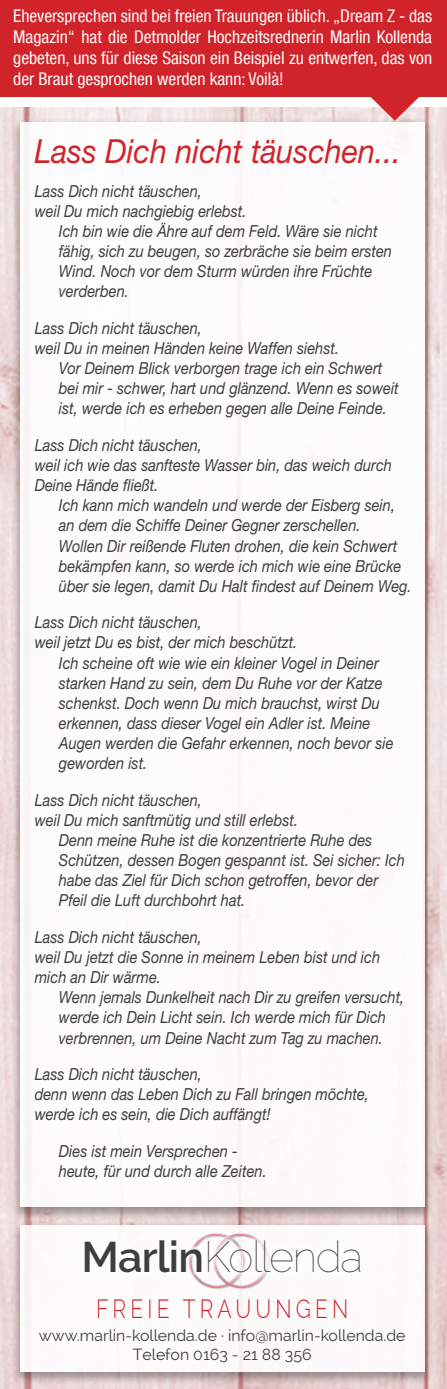
<style>
.page{position:relative;width:447px;height:1389px;background:#fff}
.page>*{position:absolute;margin:0;border:0;box-sizing:border-box;transform-origin:0 0}
.t1{font:100 43.05px "Raleway";letter-spacing:-.03em;color:#3e3e3f}
.t2{font:italic 33.25px "Helvetica Neue LT Std";color:#d1232a;scale:.92 1}
.t3{font:300 25.72px "Raleway";letter-spacing:.2em;color:#d1232a;scale:.81 1}
.t4{font:condensed 17.5px/21px "Helvetica Neue LT Com";color:#fff;text-align:justify}
.t5{font:italic 16.62px/20.1px "Helvetica Neue LT Std";color:#3e3e3f;scale:.88 1}
.t6{font:15.75px/19.1px "Raleway";color:#3e3e3f;text-align:center}
.s1{font-weight:600}
</style>
<div class="page">
<img style="left:0;top:108px;width:446px;height:1281px">
<div style="left:10px;top:1221px;width:424px;height:165px;background:#231f20;opacity:.45"></div>
<div style="left:20px;top:1225px;width:404px;height:147px;background:#fff"></div>
<img style="left:194px;top:1277px;width:66px;height:13px">
<div style="left:197px;top:1229px;width:174px;height:54px;background:#fff"></div>
<div style="left:10px;top:118px;width:424px;height:1103px;background:#231f20;opacity:.45"></div>
<div style="left:20px;top:122px;width:404px;height:1085px;background:#fff"></div>
<div style="left:0;top:0;width:446px;height:97px;background:#d1232a"></div>
<svg style="left:352px;top:97px;width:85px;height:24px"></svg>
<p class="t4" style="left:13px;top:5px;width:420px">Eheversprechen sind bei freien Trauungen üblich. „Dream Z - das Magazin“ hat die Detmolder Hochzeitsrednerin Marlin Kollenda gebeten, uns für diese Saison ein Beispiel zu entwerfen, das von der Braut gesprochen werden kann: Voilà!</p>
<h2 class="t2" style="left:34px;top:131px;width:399px">Lass Dich nicht täuschen...</h2>
<p class="t5" style="left:35px;top:180px;width:191px">Lass Dich nicht täuschen,</p>
<p class="t5" style="left:35px;top:201px;width:242px">weil Du mich nachgiebig erlebst.</p>
<p class="t5" style="left:59px;top:221px;width:363px">Ich bin wie die Ähre auf dem Feld. Wäre sie nicht</p>
<p class="t5" style="left:59px;top:241px;width:380px">fähig, sich zu beugen, so zerbräche sie beim ersten</p>
<p class="t5" style="left:59px;top:261px;width:357px">Wind. Noch vor dem Sturm würden ihre Früchte</p>
<p class="t5" style="left:59px;top:281px;width:81px">verderben.</p>
<p class="t5" style="left:35px;top:318px;width:191px">Lass Dich nicht täuschen,</p>
<p class="t5" style="left:35px;top:338px;width:347px">weil Du in meinen Händen keine Waffen siehst.</p>
<p class="t5" style="left:59px;top:358px;width:369px">Vor Deinem Blick verborgen trage ich ein Schwert</p>
<p class="t5" style="left:59px;top:378px;width:387px">bei mir - schwer, hart und glänzend. Wenn es soweit</p>
<p class="t5" style="left:59px;top:398px;width:374px">ist, werde ich es erheben gegen alle Deine Feinde.</p>
<p class="t5" style="left:35px;top:435px;width:407px">Lass Dich nicht täuschen,<br>weil ich wie das sanfteste Wasser bin, das weich durch<br>Deine Hände fließt.</p>
<p class="t5" style="left:59px;top:495px;width:402px">Ich kann mich wandeln und werde der Eisberg sein, an dem die Schiffe Deiner Gegner zerschellen.<br>Wollen Dir reißende Fluten drohen, die kein Schwert bekämpfen kann, so werde ich mich wie eine Brücke über sie legen, damit Du Halt findest auf Deinem Weg.</p>
<p class="t5" style="left:35px;top:612px;width:191px">Lass Dich nicht täuschen,</p>
<p class="t5" style="left:35px;top:632px;width:300px">weil jetzt Du es bist, der mich beschützt.</p>
<p class="t5" style="left:59px;top:652px;width:365px">Ich scheine oft wie wie ein kleiner Vogel in Deiner</p>
<p class="t5" style="left:59px;top:672px;width:369px">starken Hand zu sein, dem Du Ruhe vor der Katze</p>
<p class="t5" style="left:59px;top:693px;width:366px">schenkst. Doch wenn Du mich brauchst, wirst Du</p>
<p class="t5" style="left:59px;top:713px;width:355px">erkennen, dass dieser Vogel ein Adler ist. Meine</p>
<p class="t5" style="left:59px;top:733px;width:381px">Augen werden die Gefahr erkennen, noch bevor sie</p>
<p class="t5" style="left:59px;top:753px;width:102px">geworden ist.</p>
<p class="t5" style="left:35px;top:789px;width:191px">Lass Dich nicht täuschen,</p>
<p class="t5" style="left:35px;top:810px;width:300px">weil Du mich sanftmütig und still erlebst.</p>
<p class="t5" style="left:59px;top:830px;width:357px">Denn meine Ruhe ist die konzentrierte Ruhe des</p>
<p class="t5" style="left:59px;top:850px;width:394px">Schützen, dessen Bogen gespannt ist. Sei sicher: Ich</p>
<p class="t5" style="left:59px;top:870px;width:364px">habe das Ziel für Dich schon getroffen, bevor der</p>
<p class="t5" style="left:59px;top:890px;width:213px">Pfeil die Luft durchbohrt hat.</p>
<p class="t5" style="left:35px;top:927px;width:394px">Lass Dich nicht täuschen,<br>weil Du jetzt die Sonne in meinem Leben bist und ich mich an Dir wärme.</p>
<p class="t5" style="left:59px;top:987px;width:394px">Wenn jemals Dunkelheit nach Dir zu greifen versucht, werde ich Dein Licht sein. Ich werde mich für Dich verbrennen, um Deine Nacht zum Tag zu machen.</p>
<p class="t5" style="left:35px;top:1064px;width:381px">Lass Dich nicht täuschen,<br>denn wenn das Leben Dich zu Fall bringen möchte, werde ich es sein, die Dich auffängt!</p>
<p class="t5" style="left:59px;top:1141px;width:237px">Dies ist mein Versprechen - heute, für und durch alle Zeiten.</p>
<h1 class="t1" style="left:81px;top:1232px;width:283px"><span class="s1">Marlin</span>Kollenda</h1>
<h3 class="t3" style="left:96px;top:1294px;width:313px">FREIE TRAUUNGEN</h3>
<p class="t6" style="left:39px;top:1325px;width:368px">www.marlin-kollenda.de · info@marlin-kollenda.de<br>Telefon 0163 - 21 88 356</p>
</div>
